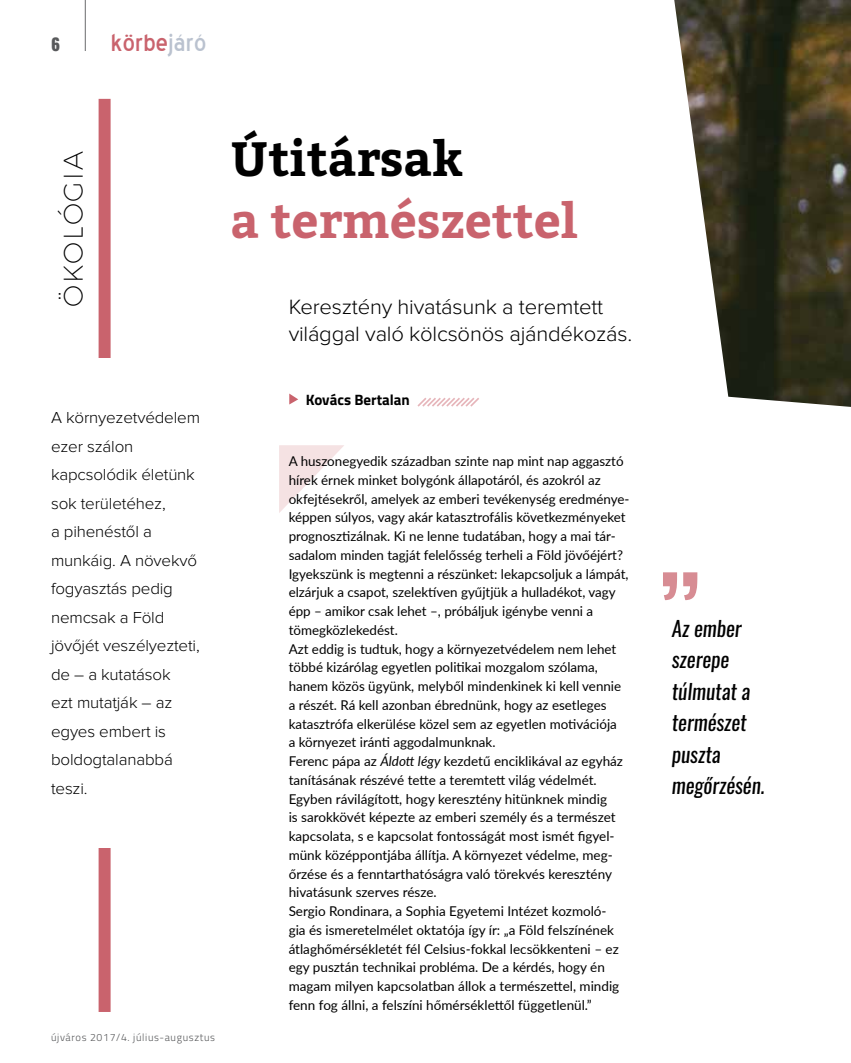
<style>
.page{position:relative;width:851px;height:1063px;background:#fff}
.page>*{position:absolute;margin:0;border:0;box-sizing:border-box;transform-origin:0 0}
.kiemelés{font:700 97.5px "Oswald";color:#d78c93}
.Cím_talpas{font:700 48px "Bitter";color:#c9636d}
.Cím_talpas-2{font:700 48px "Bitter";color:#000}
.t1{font:30px "Blue Highway";letter-spacing:.01em;color:#c9636d}
.Szöveg{font:200 27px "Montserrat";letter-spacing:.06em;color:#000}
.lead2{font:300 21.45px/27px "Proxima Nova";letter-spacing:-.01em;color:#000}
.kiemelés-2{font:italic 21px/31.5px "Oswald";color:#000}
.lead2-2{font:300 16.5px/28.5px "Proxima Nova";letter-spacing:-.01em;color:#000}
.t2{font:800 16.5px "Oswald";color:#58595b}
.szerző_felül{font:700 15px "Titillium";color:#000}
.Szöveg-2{font:13.5px/18.8px "Lato";color:#000}
.t3{font:300 10.5px "Titillium";letter-spacing:.06em;color:#58595b}
.s1{color:#bac2cf}
.s2{font-style:italic}
</style>
<div class="page">
<svg style="left:279px;top:445px;width:65px;height:68px"></svg>
<hr style="left:85px;top:0;width:1px;height:51px;background:#58595b">
<div style="left:99px;top:99px;width:12px;height:913px;background:#c9636d"></div>
<div style="left:51px;top:358px;width:152px;height:490px;background:#fff"></div>
<img style="left:734px;top:0;width:116px;height:388px">
<svg style="left:734px;top:388px;width:116px;height:19px"></svg>
<svg style="left:674px;top:0;width:60px;height:398px"></svg>
<svg style="left:289px;top:394px;width:9px;height:11px"></svg>
<svg style="left:417px;top:398px;width:62px;height:9px"></svg>
<p class="t2" style="left:51px;top:33px;width:11px">6</p>
<p class="t1" style="left:111px;top:30px;width:97px">körbe<span class="s1">járó</span></p>
<p class="Szöveg" style="left:57px;top:307px;width:157px;rotate:-90deg">ÖKOLÓGIA</p>
<p class="Cím_talpas-2" style="left:230px;top:122px;width:234px">Útitársak</p>
<p class="Cím_talpas" style="left:230px;top:184px;width:348px">a természettel</p>
<p class="lead2" style="left:288px;top:294px;width:345px">Keresztény hivatásunk a teremtett világgal való kölcsönös ajándékozás.</p>
<p class="lead2-2" style="left:51px;top:404px;width:150px">A környezetvédelem ezer szálon kapcsolódik életünk sok területéhez,<br>a pihenéstől a munkáig. A növekvő fogyasztás pedig nemcsak a Föld jövőjét veszélyezteti, de – a kutatások<br>ezt mutatják – az egyes embert is boldogtalanabbá teszi.</p>
<p class="t3" style="left:51px;top:1029px;width:165px">újváros 2017/4. július-augusztus</p>
<p class="szerző_felül" style="left:306px;top:388px;width:106px">Kovács Bertalan</p>
<p class="Szöveg-2" style="left:288px;top:451px;width:342px">A huszonegyedik században szinte nap mint nap aggasztó hírek érnek minket bolygónk állapotáról, és azokról az okfejtésekről, amelyek az emberi tevékenység eredménye&shy;képpen súlyos, vagy akár katasztrofális következményeket prognosztizálnak. Ki ne lenne tudatában, hogy a mai tár&shy;sadalom minden tagját felelősség terheli a Föld jövőéjért?<br>Igyekszünk is megtenni a részünket: lekapcsoljuk a lámpát, elzárjuk a csapot, szelektíven gyűjtjük a hulladékot, vagy épp – amikor csak lehet –, próbáljuk igénybe venni a tömegközlekedést.</p>
<p class="Szöveg-2" style="left:288px;top:639px;width:334px">Azt eddig is tudtuk, hogy a környezetvédelem nem lehet többé kizárólag egyetlen politikai mozgalom szólama, hanem közös ügyünk, melyből mindenkinek ki kell vennie a részét. Rá kell azonban ébrednünk, hogy az esetleges katasztrófa elkerülése közel sem az egyetlen motivációja a környezet iránti aggodalmunknak.</p>
<p class="Szöveg-2" style="left:288px;top:751px;width:336px">Ferenc pápa az <span class="s2">Áldott légy</span> kezdetű enciklikával az egyház tanításának részévé tette a teremtett világ védelmét.<br>Egyben rávilágított, hogy keresztény hitünknek mindig<br>is sarokkövét képezte az emberi személy és a természet kapcsolata, s e kapcsolat fontosságát most ismét figyel&shy;münk középpontjába állítja. A környezet védelme, meg&shy;őrzése és a fenntarthatóságra való törekvés keresztény hivatásunk szerves része.</p>
<p class="Szöveg-2" style="left:288px;top:901px;width:332px">Sergio Rondinara, a Sophia Egyetemi Intézet kozmoló&shy;gia és ismeretelmélet oktatója így ír: „a Föld felszínének átlaghőmérsékletét fél Celsius-fokkal lecsökkenteni – ez egy pusztán technikai probléma. De a kérdés, hogy én magam milyen kapcsolatban állok a természettel, mindig fenn fog állni, a felszíni hőmérséklettől függetlenül.”</p>
<p class="kiemelés" style="left:656px;top:544px;width:48px">”</p>
<p class="kiemelés-2" style="left:671px;top:612px;width:94px">Az ember szerepe túlmutat a természet puszta megőrzésén.</p>
</div>
